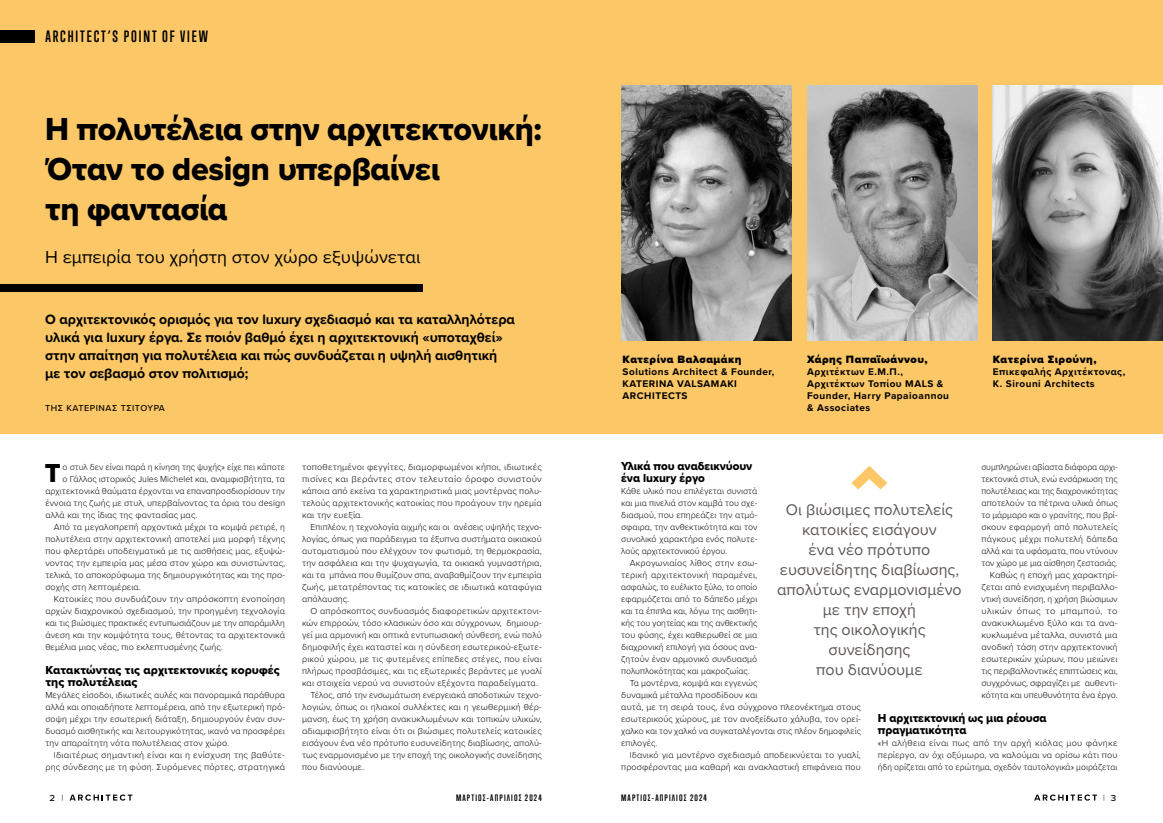
<style>
.page{position:relative;width:1163px;height:823px;background:#fff}
.page>*{position:absolute;margin:0;border:0;box-sizing:border-box;transform-origin:0 0}
.TITLE_ProxXBd_35{font:33px/40px "Proxima Nova Extrabld";letter-spacing:-.01em;color:#000}
.Main_Text-1st_Para{font:27px "Proxima Nova Extrabld";color:#000}
.YPOTITLOS{font:18px "Proxima Nova";color:#000}
.MOTO{font:16px/20px "Proxima Nova";color:#5b5654;text-align:center}
.t1{font:700 15px "Trump Gothic Pro";letter-spacing:.125em;color:#000}
.LEAD_ProxBld{font:700 14px/18px "Proxima Nova";color:#000}
.Main_Text-1st_Para-2{font:12px "Proxima Nova Extrabld";color:#000}
.INFOBOX_title{font:900 11px "Proxima Nova";letter-spacing:.05em;color:#000}
.INFOBOX_title-2{font:700 10px/12px "Proxima Nova";letter-spacing:.05em;color:#000}
.Main_Text-1st_Para-3{font:300 9px/12px "Proxima Nova";letter-spacing:.01em;color:#000;text-align:justify}
.Main_Text-1st_Para-4{font:300 9px/12px "Proxima Nova";letter-spacing:.01em;color:#000;text-align:justify;scale:.95 1}
.WRITER{font:500 9px "Proxima Nova";letter-spacing:.06em;color:#000}
.WRITER-2{font:500 9px "Proxima Nova";letter-spacing:.06em;color:#000;scale:1.07 1}
.t2{font:700 8.5px "Trump Gothic Pro";letter-spacing:.125em;color:#000;scale:1.07 1}
</style>
<div class="page">
<div style="left:0;top:0;width:1162px;height:433px;background:#fcc766"></div>
<div style="left:0;top:284px;width:422px;height:7px;background:#000"></div>
<img style="left:992px;top:85px;width:170px;height:255px">
<img style="left:807px;top:85px;width:170px;height:255px">
<img style="left:621px;top:85px;width:170px;height:255px">
<div style="left:0;top:30px;width:35px;height:13px;background:#000"></div>
<svg style="left:70px;top:794px;width:62px;height:6px"></svg>
<svg style="left:1034px;top:794px;width:62px;height:6px"></svg>
<svg style="left:851px;top:466px;width:36px;height:23px"></svg>
<h3 class="t1" style="left:45px;top:28px;width:164px">ARCHITECT’S POINT OF VIEW</h3>
<p class="TITLE_ProxXBd_35" style="left:45px;top:109px;width:498px">Η πολυτέλεια στην αρχιτεκτονική:<br>Όταν το design υπερβαίνει<br>τη φαντασία</p>
<p class="YPOTITLOS" style="left:45px;top:246px;width:376px">Η εμπειρία του χρήστη στον χώρο εξυψώνεται</p>
<p class="LEAD_ProxBld" style="left:45px;top:309px;width:471px">Ο αρχιτεκτονικός ορισμός για τον luxury σχεδιασμό και τα καταλληλότερα υλικά για luxury έργα. Σε ποιόν βαθμό έχει η αρχιτεκτονική «υποταχθεί» στην απαίτηση για πολυτέλεια και πώς συνδυάζεται η υψηλή αισθητική με τον σεβασμό στον πολιτισμό;</p>
<p class="WRITER" style="left:45px;top:401px;width:121px">ΤΗΣ ΚΑΤΕΡΙΝΑΣ ΤΣΙΤΟΥΡΑ</p>
<p class="Main_Text-1st_Para" style="left:45px;top:452px;width:17px">Τ</p>
<p class="Main_Text-1st_Para-3" style="left:63px;top:460px;width:224px">ο στυλ δεν είναι παρά η κίνηση της ψυχής» είχε πει κάποτε</p>
<p class="Main_Text-1st_Para-3" style="left:63px;top:472px;width:224px">ο Γάλλος ιστορικός Jules Michelet και, αναμφισβήτητα, τα</p>
<p class="Main_Text-1st_Para-3" style="left:45px;top:484px;width:241px">αρχιτεκτονικά θαύματα έρχονται να επαναπροσδιορίσουν την</p>
<p class="Main_Text-1st_Para-3" style="left:45px;top:496px;width:241px">έννοια της ζωής με στυλ, υπερβαίνοντας τα όρια του design</p>
<p class="Main_Text-1st_Para-3" style="left:45px;top:508px;width:153px">αλλά και της ίδιας της φαντασίας μας.</p>
<p class="Main_Text-1st_Para-3" style="left:45px;top:520px;width:241px;text-indent:9px">Από τα μεγαλοπρεπή αρχοντικά μέχρι τα κομψά ρετιρέ, η πολυτέλεια στην αρχιτεκτονική αποτελεί μια μορφή τέχνης που φλερτάρει υποδειγματικά με τις αισθήσεις μας, εξυψώ&shy;νοντας την εμπειρία μας μέσα στον χώρο και συνιστώντας, τελικά, το αποκορύφωμα της δημιουργικότητας και της προ&shy;σοχής στη λεπτομέρεια.</p>
<p class="Main_Text-1st_Para-3" style="left:45px;top:592px;width:241px;text-indent:9px">Κατοικίες που συνδυάζουν την απρόσκοπτη ενοποίηση αρχών διαχρονικού σχεδιασμού, την προηγμένη τεχνολογία και τις βιώσιμες πρακτικές εντυπωσιάζουν με την απαράμιλλη άνεση και την κομψότητα τους, θέτοντας τα αρχιτεκτονικά θεμέλια μιας νέας, πιο εκλεπτυσμένης ζωής.</p>
<p class="Main_Text-1st_Para-2" style="left:45px;top:660px;width:236px">Κατακτώντας τις αρχιτεκτονικές κορυφές</p>
<p class="Main_Text-1st_Para-2" style="left:45px;top:672px;width:94px">της πολυτέλειας</p>
<p class="Main_Text-1st_Para-3" style="left:45px;top:688px;width:241px">Μεγάλες είσοδοι, ιδιωτικές αυλές και πανοραμικά παράθυρα αλλά και οποιαδήποτε λεπτομέρεια, από την εξωτερική πρό&shy;σοψη μέχρι την εσωτερική διάταξη, δημιουργούν έναν συν&shy;δυασμό αισθητικής και λειτουργικότητας, ικανό να προσφέρει την απαραίτητη νότα πολυτέλειας στον χώρο.</p>
<p class="Main_Text-1st_Para-3" style="left:45px;top:748px;width:241px;text-align:right">Ιδιαιτέρως σημαντική είναι και η ενίσχυση της βαθύτε&shy;ρης σύνδεσης με τη φύση. Συρόμενες πόρτες, στρατηγικά</p>
<p class="Main_Text-1st_Para-3" style="left:302px;top:460px;width:241px">τοποθετημένοι φεγγίτες, διαμορφωμένοι κήποι, ιδιωτικές πισίνες και βεράντες στον τελευταίο όροφο συνιστούν κάποια από εκείνα τα χαρακτηριστικά μιας μοντέρνας πολυ&shy;τελούς αρχιτεκτονικής κατοικίας που προάγουν την ηρεμία και την ευεξία.</p>
<p class="Main_Text-1st_Para-3" style="left:302px;top:520px;width:241px;text-indent:9px">Επιπλέον, η τεχνολογία αιχμής και οι ανέσεις υψηλής τεχνο&shy;λογίας, όπως για παράδειγμα τα έξυπνα συστήματα οικιακού αυτοματισμού που ελέγχουν τον φωτισμό, τη θερμοκρασία, την ασφάλεια και την ψυχαγωγία, τα οικιακά γυμναστήρια, και τα μπάνια που θυμίζουν σπα, αναβαθμίζουν την εμπειρία ζωής, μετατρέποντας τις κατοικίες σε ιδιωτικά καταφύγια απόλαυσης.</p>
<p class="Main_Text-1st_Para-3" style="left:302px;top:604px;width:241px;text-indent:9px">Ο απρόσκοπτος συνδυασμός διαφορετικών αρχιτεκτονι&shy;κών επιρροών, τόσο κλασικών όσο και σύγχρονων, δημιουρ&shy;γεί μια αρμονική και οπτικά εντυπωσιακή σύνθεση, ενώ πολύ δημοφιλής έχει καταστεί και η σύνδεση εσωτερικού-εξωτε&shy;ρικού χώρου, με τις φυτεμένες επίπεδες στέγες, που είναι πλήρως προσβάσιμες, και τις εξωτερικές βεράντες με γυαλί και στοιχεία νερού να συνιστούν εξέχοντα παραδείγματα.</p>
<p class="Main_Text-1st_Para-3" style="left:302px;top:688px;width:241px;text-indent:9px">Τέλος, από την ενσωμάτωση ενεργειακά αποδοτικών τεχνο&shy;λογιών, όπως οι ηλιακοί συλλέκτες και η γεωθερμική θέρ&shy;μανση, έως τη χρήση ανακυκλωμένων και τοπικών υλικών, αδιαμφισβήτητο είναι ότι οι βιώσιμες πολυτελείς κατοικίες εισάγουν ένα νέο πρότυπο ευσυνείδητης διαβίωσης, απολύ&shy;τως εναρμονισμένο με την εποχή της οικολογικής συνείδησης που διανύουμε.</p>
<p class="INFOBOX_title" style="left:622px;top:351px;width:120px">Κατερίνα Βαλσαμάκη</p>
<p class="INFOBOX_title-2" style="left:622px;top:365px;width:153px">Solutions Architect &amp; Founder,<br>KATERINA VALSAMAKI<br>ARCHITECTS</p>
<p class="INFOBOX_title" style="left:806px;top:351px;width:122px">Χάρης Παπαϊωάννου,</p>
<p class="INFOBOX_title-2" style="left:806px;top:365px;width:143px">Αρχιτέκτων Ε.Μ.Π.,<br>Αρχιτέκτων Τοπίου MALS &amp;<br>Founder, Harry Papaioannou &amp; Associates</p>
<p class="INFOBOX_title" style="left:992px;top:351px;width:105px">Κατερίνα Σιρούνη,</p>
<p class="INFOBOX_title-2" style="left:992px;top:365px;width:134px">Επικεφαλής Αρχιτέκτονας,<br>K. Sirouni Architects</p>
<p class="Main_Text-1st_Para-2" style="left:621px;top:456px;width:133px">Υλικά που αναδεικνύουν</p>
<p class="Main_Text-1st_Para-2" style="left:621px;top:468px;width:85px">ένα luxury έργο</p>
<p class="Main_Text-1st_Para-3" style="left:621px;top:484px;width:138px">Κάθε υλικό που επιλέγεται συνιστά και μια πινελιά στον καμβά του σχε&shy;διασμού, που επηρεάζει την ατμό&shy;σφαιρα, την ανθεκτικότητα και τον συνολικό χαρακτήρα ενός πολυτε&shy;λούς αρχιτεκτονικού έργου.</p>
<p class="Main_Text-1st_Para-3" style="left:621px;top:556px;width:138px;text-indent:9px">Ακρογωνιαίος λίθος στην εσω&shy;τερική αρχιτεκτονική παραμένει, ασφαλώς, το ευέλικτο ξύλο, το οποίο εφαρμόζεται από το δάπεδο μέχρι και τα έπιπλα και, λόγω της αισθητι&shy;κής του γοητείας και της ανθεκτικής του φύσης, έχει καθιερωθεί σε μια διαχρονική επιλογή για όσους ανα&shy;ζητούν έναν αρμονικό συνδυασμό πολυπλοκότητας και μακροζωίας.</p>
<p class="Main_Text-1st_Para-3" style="left:621px;top:676px;width:241px;text-align:left;text-indent:9px">Τα μοντέρνα, κομψά και εγγενώς<br>δυναμικά μέταλλα προσδίδουν και<br>αυτά, με τη σειρά τους, ένα σύγχρονο πλεονέκτημα στους εσωτερικούς χώρους, με τον ανοξείδωτο χάλυβα, τον ορεί&shy;χαλκο και τον χαλκό να συγκαταλέγονται στις πλέον δημοφιλείς επιλογές.</p>
<p class="Main_Text-1st_Para-3" style="left:621px;top:748px;width:241px;text-align:right">Ιδανικό για μοντέρνο σχεδιασμό αποδεικνύεται το γυαλί, προσφέροντας μια καθαρή και ανακλαστική επιφάνεια που</p>
<p class="Main_Text-1st_Para-4" style="left:981px;top:460px;width:145px">συμπληρώνει αβίαστα διάφορα αρχι&shy;τεκτονικά στυλ, ενώ ενσάρκωση της πολυτέλειας και της διαχρονικότητας αποτελούν τα πέτρινα υλικά όπως το μάρμαρο και ο γρανίτης, που βρί&shy;σκουν εφαρμογή από πολυτελείς πάγκους μέχρι πολυτελή δάπεδα αλλά και τα υφάσματα, που ντύνουν τον χώρο με μια αίσθηση ζεστασιάς.</p>
<p class="Main_Text-1st_Para-3" style="left:981px;top:568px;width:138px;text-indent:9px">Καθώς η εποχή μας χαρακτηρί&shy;ζεται από ενισχυμένη περιβαλλο&shy;ντική συνείδηση, η χρήση βιώσιμων υλικών όπως το μπαμπού, το ανακυκλωμένο ξύλο και τα ανα&shy;κυκλωμένα μέταλλα, συνιστά μια ανοδική τάση στην αρχιτεκτονική εσωτερικών χώρων, που μειώνει τις περιβαλλοντικές επιπτώσεις και, συγχρόνως, σφραγίζει με αυθεντι&shy;κότητα και υπευθυνότητα ένα έργο.</p>
<p class="Main_Text-1st_Para-2" style="left:877px;top:708px;width:170px">Η αρχιτεκτονική ως μια ρέουσα</p>
<p class="Main_Text-1st_Para-2" style="left:877px;top:720px;width:90px">πραγματικότητα</p>
<p class="Main_Text-1st_Para-3" style="left:877px;top:736px;width:241px">«H αλήθεια είναι πως από την αρχή κιόλας μου φάνηκε περίεργο, αν όχι οξύμωρο, να καλούμαι να ορίσω κάτι που ήδη ορίζεται από το ερώτημα, σχεδόν ταυτολογικά» μοιράζεται</p>
<p class="MOTO" style="left:777px;top:499px;width:186px">Oι βιώσιμες πολυτελείς κατοικίες εισάγουν<br>ένα νέο πρότυπο ευσυνείδητης διαβίωσης, απολύτως εναρμονισμένο με την εποχή<br>της οικολογικής συνείδησης<br>που διανύουμε</p>
<p class="WRITER-2" style="left:49px;top:790px;width:7px">2</p>
<p class="t2" style="left:456px;top:791px;width:82px">ΜΑΡΤΙΟΣ-ΑΠΡΙΛΙΟΣ 2024</p>
<p class="t2" style="left:621px;top:791px;width:82px">ΜΑΡΤΙΟΣ-ΑΠΡΙΛΙΟΣ 2024</p>
<p class="WRITER-2" style="left:1110px;top:790px;width:7px">3</p>
</div>
